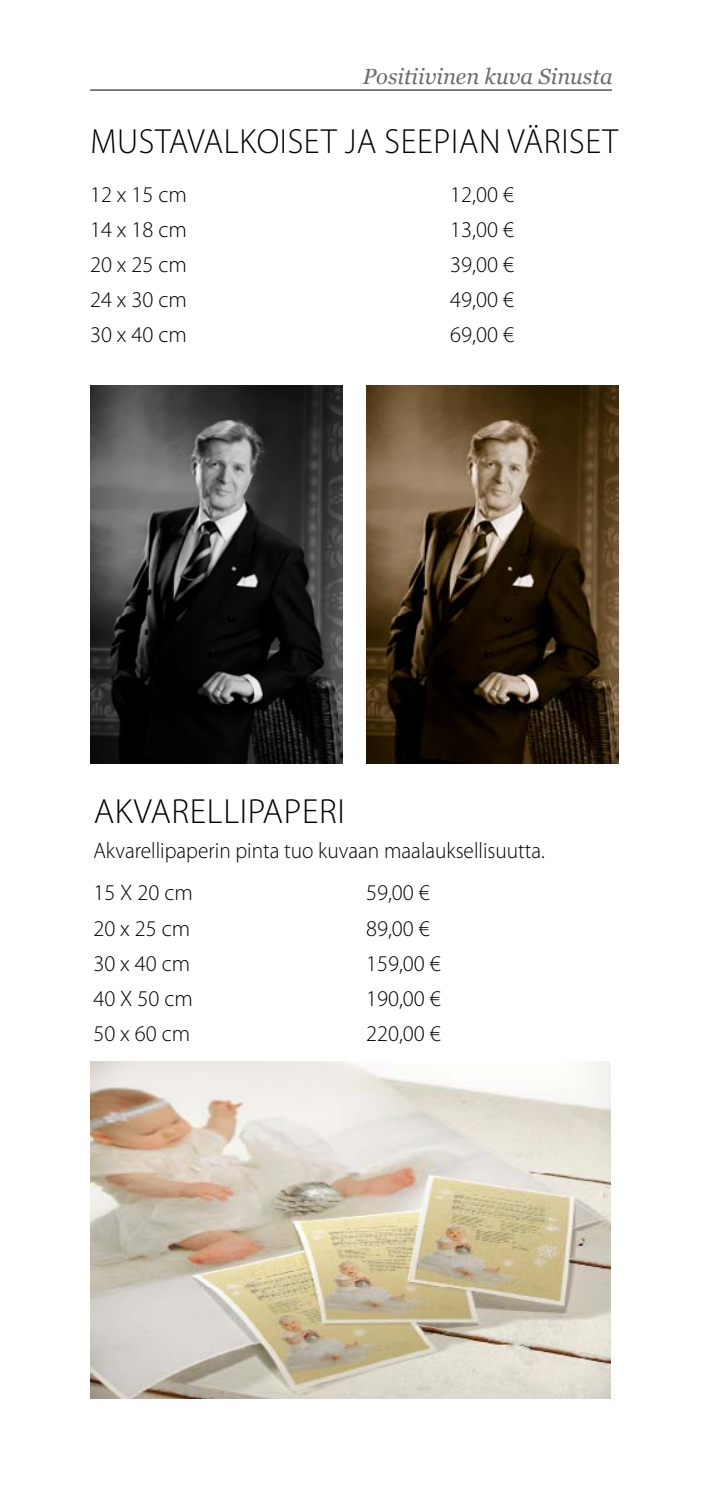
<style>
.page{position:relative;width:702px;height:1489px;background:#fff}
.page>*{position:absolute;margin:0;border:0;box-sizing:border-box;transform-origin:0 0}
.t1{font:300 35px "Myriad Pro";letter-spacing:.02em;color:#000;scale:.96 1}
.t2{font:300 35px "Myriad Pro";letter-spacing:.02em;color:#000}
.t3{font:300 22.5px "Myriad Pro";color:#000}
.t4{font:300 22.5px/42px "Myriad Pro";color:#000;scale:.95 1}
.t5{font:italic 22px "Georgia";color:#6f6b6d}
</style>
<div class="page">
<hr style="left:90px;top:90px;width:522px;height:1px;background:#000">
<img style="left:90px;top:1061px;width:520px;height:337px">
<img style="left:90px;top:386px;width:252px;height:377px">
<img style="left:367px;top:386px;width:251px;height:377px">
<p class="t5" style="left:363px;top:60px;width:251px">Positiivinen kuva Sinusta</p>
<h1 class="t1" style="left:90px;top:120px;width:551px">MUSTAVALKOISET JA SEEPIAN VÄRISET</h1>
<p class="t3" style="left:90px;top:181px;width:98px">12 x 15 cm</p>
<p class="t3" style="left:450px;top:181px;width:65px">12,00 €</p>
<p class="t3" style="left:90px;top:216px;width:98px">14 x 18 cm</p>
<p class="t3" style="left:450px;top:216px;width:65px">13,00 €</p>
<p class="t3" style="left:90px;top:251px;width:98px">20 x 25 cm</p>
<p class="t3" style="left:450px;top:251px;width:65px">39,00 €</p>
<p class="t3" style="left:90px;top:286px;width:98px">24 x 30 cm</p>
<p class="t3" style="left:450px;top:286px;width:65px">49,00 €</p>
<p class="t3" style="left:90px;top:321px;width:98px">30 x 40 cm</p>
<p class="t3" style="left:450px;top:321px;width:65px">69,00 €</p>
<h1 class="t2" style="left:94px;top:790px;width:252px">AKVARELLIPAPERI</h1>
<p class="t4" style="left:93px;top:829px;width:476px">Akvarellipaperin pinta tuo kuvaan maalauksellisuutta.<br>15 X 20 cm</p>
<p class="t3" style="left:366px;top:879px;width:65px">59,00 €</p>
<p class="t3" style="left:93px;top:914px;width:98px">20 x 25 cm</p>
<p class="t3" style="left:366px;top:914px;width:65px">89,00 €</p>
<p class="t3" style="left:93px;top:949px;width:98px">30 x 40 cm</p>
<p class="t3" style="left:366px;top:949px;width:76px">159,00 €</p>
<p class="t3" style="left:93px;top:984px;width:101px">40 X 50 cm</p>
<p class="t3" style="left:366px;top:984px;width:76px">190,00 €</p>
<p class="t3" style="left:93px;top:1019px;width:98px">50 x 60 cm</p>
<p class="t3" style="left:366px;top:1019px;width:76px">220,00 €</p>
</div>
